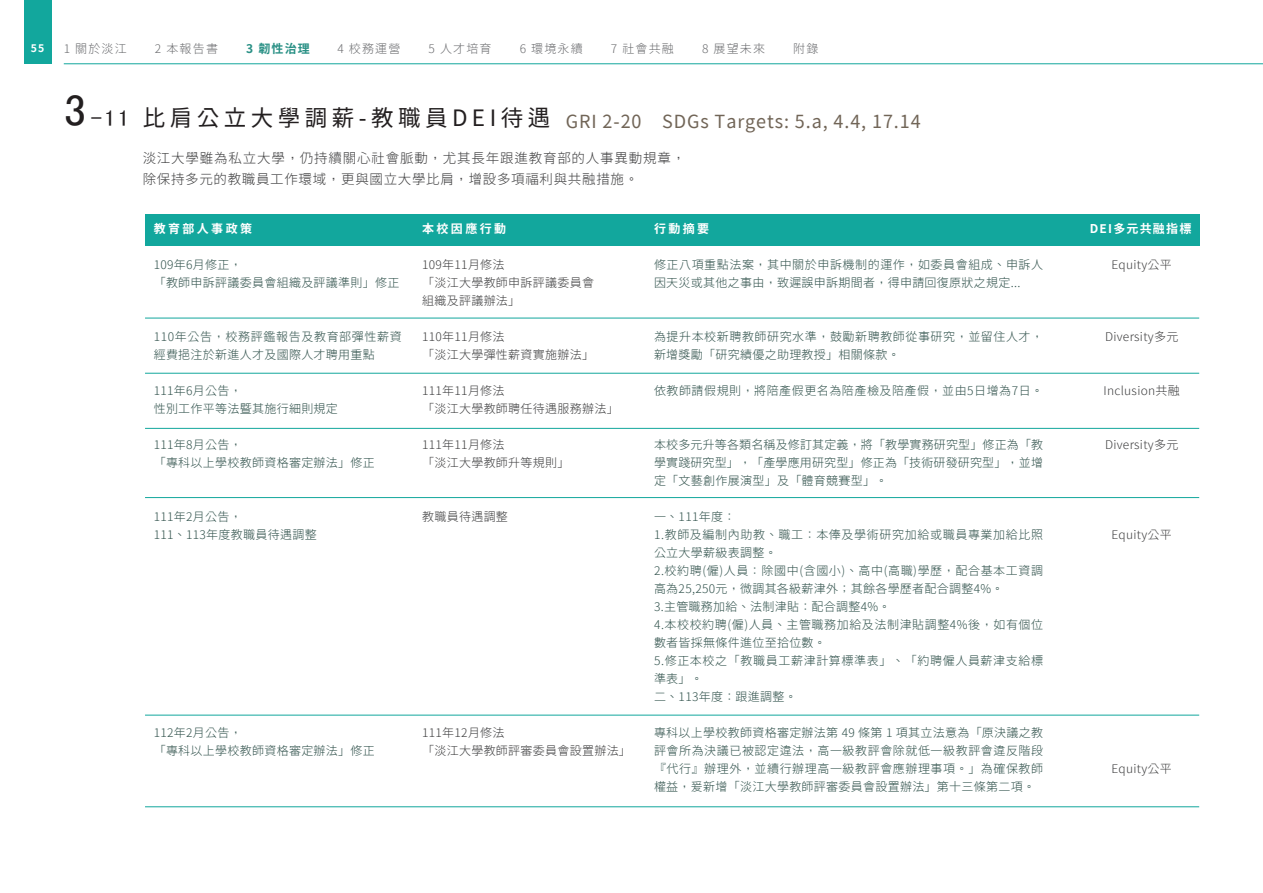
<style>
.page{position:relative;width:1263px;height:893px;background:#fff}
.page>*{position:absolute;margin:0;border:0;box-sizing:border-box;transform-origin:0 0}
.t1{font:18px "Taipei Sans TC Beta";letter-spacing:.05em;color:#716557}
.t2{font:300 13.5px/21px "Taipei Sans TC Beta";letter-spacing:.06em;color:#3e3e3f}
.t3{font:300 12px/18px "Taipei Sans TC Beta";letter-spacing:.025em;color:#31524c}
.t4{font:300 12px/18px "Taipei Sans TC Beta";letter-spacing:.05em;color:#31524c}
.t5{font:300 12px/18px "Taipei Sans TC Beta";letter-spacing:.025em;color:#3e3e3f}
.t6{font:300 12px/18px "Taipei Sans TC Beta";letter-spacing:.055em;color:#31524c}
.t7{font:300 12px "Taipei Sans TC Beta";letter-spacing:.1em;color:#6c6d70}
.t8{font:300 12px "Taipei Sans TC Beta";letter-spacing:.045em;color:#31524c}
.t9{font:700 12px "Taipei Sans TC Beta";letter-spacing:.2em;color:#fff}
.t10{font:700 12px "Taipei Sans TC Beta";letter-spacing:.1em;color:#fff}
.t11{font:700 12px "Taipei Sans TC Beta";color:#299085}
.t12{font:700 10.5px "Taipei Sans TC Beta";color:#fff}
.s1{font-family:"MS P Gothic";font-size:45px;color:#231f20}
.s2{font-family:"MS P Gothic";font-size:22.5px;color:#231f20}
.s3{font-size:22.5px;color:#231f20}
</style>
<div class="page">
<div style="left:145px;top:214px;width:1055px;height:32px;background:#12a79d"></div>
<div style="left:24px;top:0;width:27px;height:64px;background:#12a79d"></div>
<hr style="left:64px;top:63px;width:1199px;height:1px;background:#12a79d">
<hr style="left:145px;top:318px;width:1054px;height:1px;background:#12a79d">
<hr style="left:145px;top:373px;width:1054px;height:1px;background:#12a79d">
<hr style="left:145px;top:428px;width:1054px;height:1px;background:#12a79d">
<hr style="left:145px;top:497px;width:1054px;height:1px;background:#12a79d">
<hr style="left:145px;top:715px;width:1054px;height:1px;background:#12a79d">
<hr style="left:145px;top:806px;width:1054px;height:1px;background:#12a79d">
<p class="t12" style="left:31px;top:42px;width:15px">55</p>
<p class="t7" style="left:64px;top:42px;width:65px">1 關於淡江</p>
<p class="t7" style="left:155px;top:42px;width:65px">2 本報告書</p>
<p class="t11" style="left:246px;top:42px;width:65px">3 韌性治理</p>
<p class="t7" style="left:337px;top:42px;width:65px">4 校務運營</p>
<p class="t7" style="left:428px;top:42px;width:65px">5 人才培育</p>
<p class="t7" style="left:520px;top:42px;width:65px">6 環境永續</p>
<p class="t7" style="left:611px;top:42px;width:65px">7 社會共融</p>
<p class="t7" style="left:702px;top:42px;width:65px">8 展望未來</p>
<p class="t7" style="left:793px;top:42px;width:27px">附錄</p>
<h1 class="t1" style="left:64px;top:111px;width:858px"><span class="s1">3</span><span class="s2">-11</span> <span class="s3">比肩公立大學調薪-教職員DEI待遇</span> GRI 2-20 SDGs Targets: 5.a, 4.4, 17.14</h1>
<p class="t2" style="left:143px;top:148px;width:544px">淡江大學雖為私立大學，仍持續關心社會脈動，尤其長年跟進教育部的人事異動規章，除保持多元的教職員工作環域，更與國立大學比肩，增設多項福利與共融措施。</p>
<p class="t9" style="left:154px;top:222px;width:100px">教育部人事政策</p>
<p class="t3" style="left:154px;top:256px;width:247px">109年6月修正，<br>「教師申訴評議委員會組織及評議準則」修正</p>
<p class="t9" style="left:422px;top:222px;width:85px">本校因應行動</p>
<p class="t5" style="left:422px;top:256px;width:173px">109年11月修法<br>「淡江大學教師申訴評議委員會組織及評議辦法」</p>
<p class="t5" style="left:422px;top:328px;width:173px">110年11月修法<br>「淡江大學彈性薪資實施辦法」</p>
<p class="t5" style="left:422px;top:382px;width:198px">111年11月修法<br>「淡江大學教師聘任待遇服務辦法」</p>
<p class="t5" style="left:422px;top:436px;width:149px">111年11月修法<br>「淡江大學教師升等規則」</p>
<p class="t9" style="left:654px;top:222px;width:57px">行動摘要</p>
<p class="t3" style="left:654px;top:256px;width:391px">修正八項重點法案，其中關於申訴機制的運作，如委員會組成、申訴人因天災或其他之事由，致遲誤申訴期間者，得申請回復原狀之規定...</p>
<p class="t4" style="left:654px;top:328px;width:391px">為提升本校新聘教師研究水準，鼓勵新聘教師從事研究，並留住人才，新增獎勵「研究績優之助理教授」相關條款。</p>
<p class="t8" style="left:654px;top:384px;width:391px">依教師請假規則，將陪產假更名為陪產檢及陪產假，並由5日增為7日。</p>
<p class="t6" style="left:154px;top:328px;width:250px">110年公告，校務評鑑報告及教育部彈性薪資經費挹注於新進人才及國際人才聘用重點</p>
<p class="t3" style="left:154px;top:382px;width:186px">111年6月公告，<br>性別工作平等法暨其施行細則規定</p>
<p class="t3" style="left:154px;top:436px;width:223px">111年8月公告，<br>「專科以上學校教師資格審定辦法」修正</p>
<p class="t3" style="left:654px;top:436px;width:391px;text-align:justify">本校多元升等各類名稱及修訂其定義，將「教學實務研究型」修正為「教學實踐研究型」，「產學應用研究型」修正為「技術研發研究型」，並增定「文藝創作展演型」及「體育競賽型」。</p>
<p class="t4" style="left:654px;top:508px;width:391px">一、111年度：<br>1.教師及編制內助教、職工：本俸及學術研究加給或職員專業加給比照公立大學薪級表調整。<br>2.校約聘(僱)人員：除國中(含國小)、高中(高職)學歷，配合基本工資調高為25,250元，微調其各級薪津外；其餘各學歷者配合調整4%。<br>3.主管職務加給、法制津貼：配合調整4%。<br>4.本校校約聘(僱)人員、主管職務加給及法制津貼調整4%後，如有個位數者皆採無條件進位至拾位數。<br>5.修正本校之「教職員工薪津計算標準表」、「約聘僱人員薪津支給標準表」。<br>二、113年度：跟進調整。</p>
<p class="t3" style="left:654px;top:724px;width:391px;text-align:justify">專科以上學校教師資格審定辦法第 49 條第 1 項其立法意為「原決議之教評會所為決議已被認定違法，高一級教評會除就低一級教評會違反階段『代行』辦理外，並續行辦理高一級教評會應辦理事項。」為確保教師權益，爰新增「淡江大學教師評審委員會設置辦法」第十三條第二項。</p>
<p class="t3" style="left:154px;top:508px;width:164px">111年2月公告，<br>111、113年度教職員待遇調整</p>
<p class="t5" style="left:422px;top:508px;width:87px">教職員待遇調整</p>
<p class="t3" style="left:154px;top:724px;width:223px">112年2月公告，<br>「專科以上學校教師資格審定辦法」修正</p>
<p class="t5" style="left:422px;top:724px;width:210px">111年12月修法<br>「淡江大學教師評審委員會設置辦法」</p>
<p class="t10" style="left:1090px;top:222px;width:103px">DEI多元共融指標</p>
<p class="t5" style="left:1111px;top:256px;width:62px">Equity公平</p>
<p class="t5" style="left:1105px;top:328px;width:75px">Diversity多元</p>
<p class="t5" style="left:1103px;top:382px;width:78px">Inclusion共融</p>
<p class="t5" style="left:1105px;top:436px;width:75px">Diversity多元</p>
<p class="t5" style="left:1111px;top:526px;width:62px">Equity公平</p>
<p class="t5" style="left:1111px;top:760px;width:62px">Equity公平</p>
</div>
